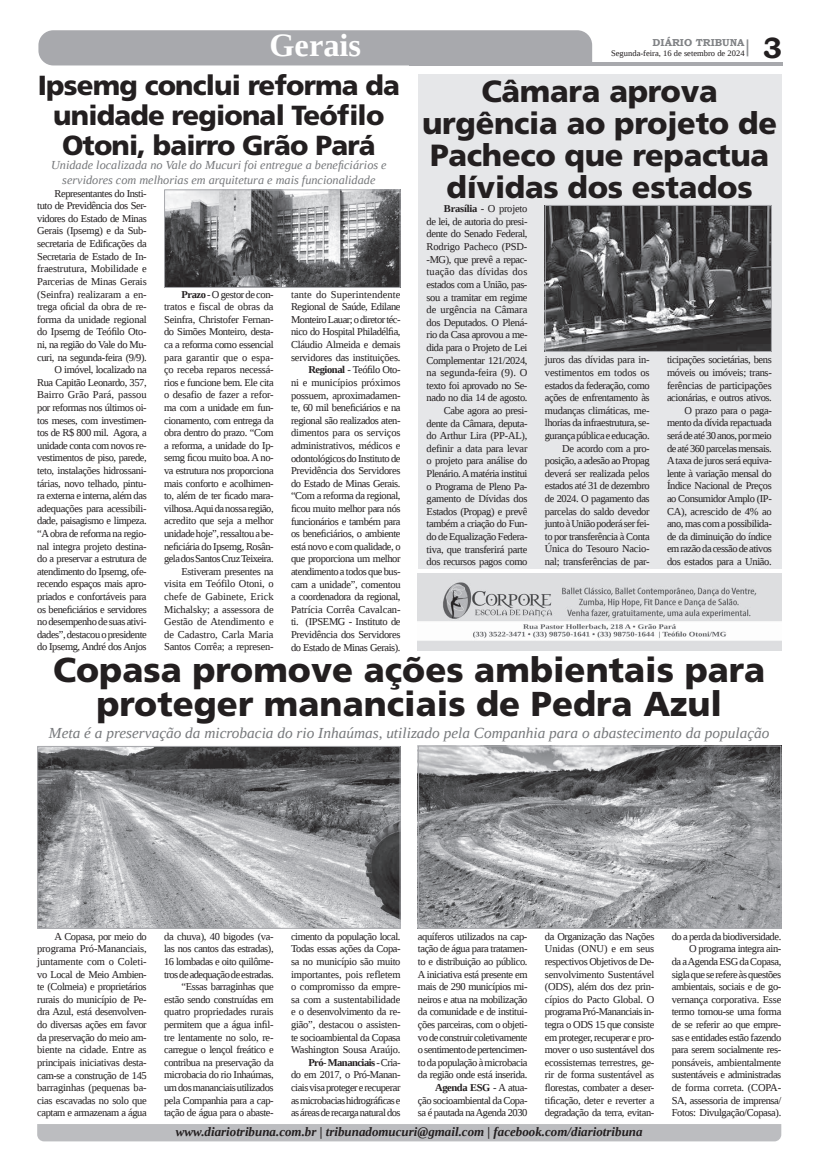
<style>
.page{position:relative;width:821px;height:1166px;background:#fff}
.page>*{position:absolute;margin:0;border:0;box-sizing:border-box;transform-origin:0 0}
.t1{font:900 34.56px/34.1px "Frutiger LT Std";color:#231f20;text-align:center}
.t2{font:700 32.38px "Liberation Serif";color:#fff}
.t3{font:900 30.62px/31.9px "Frutiger LT Std";letter-spacing:-.01em;color:#231f20;text-align:center}
.t4{font:700 29.31px "Bookman Old Style";color:#231f20}
.t5{font:900 27.56px/29.8px "Frutiger LT Std";letter-spacing:-.03em;color:#231f20;text-align:center}
.t6{font:italic 15.31px "Liberation Serif";color:#76787b}
.t7{font:italic 700 12.95px "Liberation Serif";color:#231f20}
.t8{font:italic 12.25px/14.9px "Liberation Serif";color:#76787b;text-align:center}
.t9{font:10.5px/12.6px "Liberation Serif";letter-spacing:-.04em;color:#231f20;text-align:right}
.t10{font:700 10.06px "Bookman Old Style";color:#808285}
.t11{font:8.4px "Liberation Serif";color:#231f20}
.s1{font-weight:700}
</style>
<div class="page">
<hr style="left:409px;top:62px;width:374px;height:3px;background:#a8a9ad">
<div style="left:38px;top:30px;width:554px;height:35px;background:#a8a9ad"></div>
<svg style="left:747px;top:39px;width:1px;height:17px"></svg>
<div style="left:37px;top:1124px;width:744px;height:17px;background:#bcbdc0"></div>
<div style="left:418px;top:74px;width:363px;height:495px;background:#e6e7e9"></div>
<img style="left:166px;top:191px;width:233px;height:95px">
<div style="left:164px;top:189px;width:237px;height:99px;border:1px solid #a8a9ad"></div>
<img style="left:547px;top:207px;width:223px;height:143px">
<div style="left:545px;top:205px;width:227px;height:147px;border:1px solid #a8a9ad"></div>
<img style="left:39px;top:748px;width:360px;height:179px">
<div style="left:37px;top:746px;width:364px;height:183px;border:1px solid #a8a9ad"></div>
<img style="left:420px;top:747px;width:359px;height:180px">
<div style="left:418px;top:745px;width:363px;height:184px;border:1px solid #a8a9ad"></div>
<img style="left:418px;top:573px;width:363px;height:78px">
<h2 class="t2" style="left:269px;top:24px;width:93px">Gerais</h2>
<h3 class="t5" style="left:38px;top:71px;width:363px">Ipsemg conclui reforma da unidade regional Teófilo<br>Otoni, bairro Grão Pará</h3>
<p class="t8" style="left:51px;top:157px;width:337px">Unidade localizada no Vale do Mucuri foi entregue a beneficiários e servidores com melhorias em arquitetura e mais funcionalidade</p>
<p class="t9" style="left:37px;top:187px;width:111px">Representantes do Insti&shy;tuto de Previdência dos Ser&shy;vidores do Estado de Minas<br>Gerais (Ipsemg) e da Sub&shy;secretaria de Edificações da<br>Secretaria de Estado de In&shy;fraestrutura, Mobilidade e<br>Parcerias de Minas Gerais (Seinfra) realizaram a en&shy;trega oficial da obra de re&shy;forma da unidade regional do Ipsemg de Teófilo Oto&shy;ni, na região do Vale do Mu&shy;curi, na segunda-feira (9/9).<br>O imóvel, localizado na<br>Rua Capitão Leonardo, 357,<br>Bairro Grão Pará, passou por reformas nos últimos oi&shy;tos meses, com investimen&shy;tos de R$ 800 mil. Agora, a unidade conta com novos re&shy;vestimentos de piso, parede, teto, instalações hidrossani&shy;tárias, novo telhado, pintu&shy;ra externa e interna, além das adequações para acessibili&shy;dade, paisagismo e limpeza. “A obra de reforma na regio&shy;nal integra projeto destina&shy;do a preservar a estrutura de atendimento do Ipsemg, ofe&shy;recendo espaços mais apro&shy;priados e confortáveis para os beneficiários e servidores no desempenho de suas ativi&shy;dades”, destacou o presidente do Ipsemg, André dos Anjos</p>
<p class="t9" style="left:164px;top:288px;width:111px"><span class="s1">Prazo -</span> O gestor de con&shy;tratos e fiscal de obras da<br>Seinfra, Christofer Fernan&shy;do Simões Monteiro, desta&shy;ca a reforma como essencial para garantir que o espa&shy;ço receba reparos necessá&shy;rios e funcione bem. Ele cita o desafio de fazer a refor&shy;ma com a unidade em fun&shy;cionamento, com entrega da obra dentro do prazo. “Com a reforma, a unidade do Ip&shy;semg ficou muito boa. A no&shy;va estrutura nos proporciona mais conforto e acolhimen&shy;to, além de ter ficado mara&shy;vilhosa. Aqui da nossa região, acredito que seja a melhor unidade hoje”, ressaltou a be&shy;neficiária do Ipsemg, Rosân&shy;gela dos Santos Cruz Teixeira.<br>Estiveram presentes na visita em Teófilo Otoni, o chefe de Gabinete, Erick<br>Michalsky; a assessora de<br>Gestão de Atendimento e de Cadastro, Carla Maria<br>Santos Corrêa; a represen-</p>
<p class="t9" style="left:291px;top:288px;width:111px">tante do Superintendente<br>Regional de Saúde, Edilane<br>Monteiro Lauar; o diretor téc&shy;nico do Hospital Philadélfia,<br>Cláudio Almeida e demais servidores das instituições.<br><span class="s1">Regional</span> - Teófilo Oto-<br>ni e municípios próximos possuem, aproximadamen&shy;te, 60 mil beneficiários e na regional são realizados aten&shy;dimentos para os serviços administrativos, médicos e odontológicos do Instituto de<br>Previdência dos Servidores do Estado de Minas Gerais. “Com a reforma da regional, ficou muito melhor para nós funcionários e também para os beneficiários, o ambiente está novo e com qualidade, o que proporciona um melhor atendimento a todos que bus&shy;cam a unidade”, comentou a coordenadora da regional,<br>Patrícia Corrêa Cavalcan&shy;ti. (IPSEMG - Instituto de<br>Previdência dos Servidores do Estado de Minas Gerais).</p>
<p class="t10" style="left:653px;top:35px;width:93px">DIÁRIO TRIBUNA</p>
<p class="t11" style="left:611px;top:48px;width:135px">Segunda-feira, 16 de setembro de 2024</p>
<h3 class="t4" style="left:763px;top:27px;width:21px">3</h3>
<h3 class="t3" style="left:422px;top:75px;width:356px">Câmara aprova urgência ao projeto de<br>Pacheco que repactua dívidas dos estados</h3>
<p class="t9" style="left:427px;top:202px;width:102px"><span class="s1">Brasília</span> - O projeto<br>de lei, de autoria do presi&shy;dente do Senado Federal,<br>Rodrigo Pacheco (PSD--MG), que prevê a repac&shy;tuação das dívidas dos estados com a União, pas&shy;sou a tramitar em regime de urgência na Câmara dos Deputados. O Plená&shy;rio da Casa aprovou a me&shy;dida para o Projeto de Lei<br>Complementar 121/2024, na segunda-feira (9). O texto foi aprovado no Se&shy;nado no dia 14 de agosto.<br>Cabe agora ao presi&shy;dente da Câmara, deputa&shy;do Arthur Lira (PP-AL), definir a data para levar o projeto para análise do<br>Plenário. A matéria institui o Programa de Pleno Pa&shy;gamento de Dívidas dos<br>Estados (Propag) e prevê também a criação do Fun&shy;do de Equalização Federa&shy;tiva, que transferirá parte dos recursos pagos como</p>
<p class="t9" style="left:545px;top:353px;width:106px">juros das dívidas para in&shy;vestimentos em todos os estados da federação, como ações de enfrentamento às mudanças climáticas, me&shy;lhorias da infraestrutura, se&shy;gurança pública e educação.<br>De acordo com a pro&shy;posição, a adesão ao Propag deverá ser realizada pelos estados até 31 de dezembro de 2024. O pagamento das parcelas do saldo devedor junto à União poderá ser fei&shy;to por transferência à Conta<br>Única do Tesouro Nacio&shy;nal; transferências de par-</p>
<p class="t9" style="left:667px;top:353px;width:106px">ticipações societárias, bens móveis ou imóveis; trans&shy;ferências de participações acionárias, e outros ativos.<br>O prazo para o paga&shy;mento da dívida repactuada será de até 30 anos, por meio de até 360 parcelas mensais.<br>A taxa de juros será equiva&shy;lente à variação mensal do<br>Índice Nacional de Preços ao Consumidor Amplo (IP-<br>CA), acrescido de 4% ao ano, mas com a possibilida&shy;de da diminuição do índice em razão da cessão de ativos dos estados para a União.</p>
<h1 class="t1" style="left:53px;top:652px;width:714px">Copasa promove ações ambientais para proteger mananciais de Pedra Azul</h1>
<h3 class="t6" style="left:49px;top:723px;width:722px">Meta é a preservação da microbacia do rio Inhaúmas, utilizado pela Companhia para o abastecimento da população</h3>
<p class="t9" style="left:37px;top:930px;width:111px;text-align:justify;text-indent:17px">A Copasa, por meio do programa Pró-Mananciais, juntamente com o Coleti&shy;vo Local de Meio Ambien&shy;te (Colmeia) e proprietários rurais do município de Pe&shy;dra Azul, está desenvolven&shy;do diversas ações em favor da preservação do meio am&shy;biente na cidade. Entre as principais iniciativas desta&shy;cam-se a construção de 145 barraginhas (pequenas ba&shy;cias escavadas no solo que captam e armazenam a água</p>
<p class="t9" style="left:164px;top:930px;width:111px">da chuva), 40 bigodes (va&shy;las nos cantos das estradas),<br>16 lombadas e oito quilôme&shy;tros de adequação de estradas. “Essas barraginhas que estão sendo construídas em quatro propriedades rurais permitem que a água infil&shy;tre lentamente no solo, re&shy;carregue o lençol freático e contribua na preservação da microbacia do rio Inhaúmas, um dos mananciais utilizados pela Companhia para a cap&shy;tação de água para o abaste-</p>
<p class="t9" style="left:291px;top:930px;width:111px">cimento da população local.<br>Todas essas ações da Copa&shy;sa no município são muito importantes, pois refletem o compromisso da empre&shy;sa com a sustentabilidade e o desenvolvimento da re&shy;gião”, destacou o assisten&shy;te socioambiental da Copasa<br>Washington Sousa Araújo.<br><span class="s1">Pró- Mananciais</span> - Cria-<br>do em 2017, o Pró-Manan&shy;ciais visa proteger e recuperar as microbacias hidrográficas e as áreas de recarga natural dos</p>
<p class="t9" style="left:418px;top:930px;width:111px">aquíferos utilizados na cap&shy;tação de água para tratamen&shy;to e distribuição ao público.<br>A iniciativa está presente em mais de 290 municípios mi&shy;neiros e atua na mobilização da comunidade e de institui&shy;ções parceiras, com o objeti&shy;vo de construir coletivamente o sentimento de pertencimen&shy;to da população à microbacia da região onde está inserida.<br><span class="s1">Agenda ESG</span> - A atua-<br>ção socioambiental da Copa&shy;sa é pautada na Agenda 2030</p>
<p class="t9" style="left:545px;top:930px;width:111px;text-align:justify">da Organização das Nações Unidas (ONU) e em seus respectivos Objetivos de De&shy;senvolvimento Sustentável (ODS), além dos dez prin&shy;cípios do Pacto Global. O programa Pró-Mananciais in&shy;tegra o ODS 15 que consiste em proteger, recuperar e pro&shy;mover o uso sustentável dos ecossistemas terrestres, ge&shy;rir de forma sustentável as florestas, combater a deser&shy;tificação, deter e reverter a degradação da terra, evitan-</p>
<p class="t9" style="left:672px;top:930px;width:111px">do a perda da biodiversidade.<br>O programa integra ain-<br>da a Agenda ESG da Copasa, sigla que se refere às questões ambientais, sociais e de go&shy;vernança corporativa. Esse termo tornou-se uma forma de se referir ao que empre&shy;sas e entidades estão fazendo para serem socialmente res&shy;ponsáveis, ambientalmente sustentáveis e administradas de forma correta. (COPA-<br>SA, assessoria de imprensa/<br>Fotos: Divulgação/Copasa).</p>
<p class="t7" style="left:176px;top:1123px;width:468px">www.diariotribuna.com.br | tribunadomucuri@gmail.com | facebook.com/diariotribuna</p>
</div>
